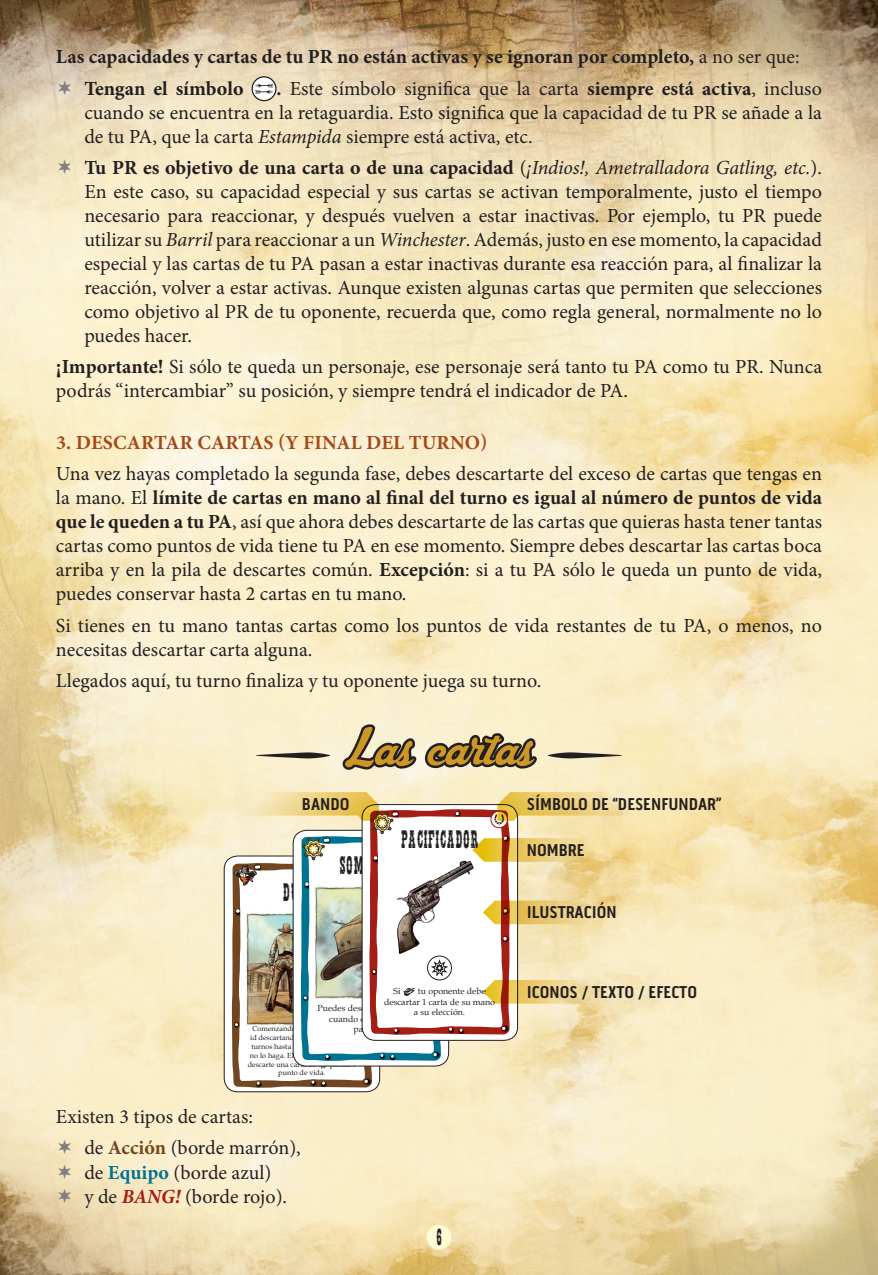
<style>
.page{position:relative;width:878px;height:1275px;background:#fff}
.page>*{position:absolute;margin:0;border:0;box-sizing:border-box;transform-origin:0 0}
.t1{font:57.5px "Mastoc Personal Use Only";color:#ce9725}
.t2{font:24.5px "Saloon After";color:#231f20}
.t3{font:22.5px "Saloon After";color:#231f20}
.t4{font:20px/24px "Minion Pro";color:#231f20}
.t5{font:700 20px/31px "Minion Pro";color:#231f20}
.t6{font:700 20px "Minion Pro";letter-spacing:.01em;color:#a44a1a}
.t7{font:700 17.5px "Pill Gothic 300 mg";color:#231f20}
.t8{font:8.75px "Book Antiqua";color:#231f20}
.t9{font:7.25px/8.8px "Book Antiqua";color:#231f20}
.s1{font-weight:400}
.s2{font-weight:700}
.s3{font-style:italic}
.s4{font-weight:700;color:#724620}
.s5{font-weight:700;color:#007292}
.s6{font-weight:700;font-style:italic;color:#a41e15}
</style>
<div class="page">
<img style="left:0;top:0;width:877px;height:1274px">
<svg style="left:252px;top:77px;width:24px;height:24px"></svg>
<svg style="left:255px;top:83px;width:18px;height:11px"></svg>
<div style="left:251px;top:76px;width:25px;height:25px;border:1px solid #231f20;border-radius:50%"></div>
<svg style="left:256px;top:752px;width:74px;height:6px"></svg>
<svg style="left:338px;top:720px;width:202px;height:53px;background:#a49d8b"></svg>
<svg style="left:547px;top:752px;width:74px;height:6px"></svg>
<div style="left:426px;top:1224px;width:25px;height:25px;background:#fffbd3;border-radius:50%"></div>
<img style="left:209px;top:792px;width:457px;height:295px">
<svg style="left:59px;top:80px;width:12px;height:14px"></svg>
<svg style="left:59px;top:159px;width:12px;height:15px"></svg>
<svg style="left:59px;top:1139px;width:12px;height:15px"></svg>
<svg style="left:59px;top:1163px;width:12px;height:15px"></svg>
<svg style="left:59px;top:1187px;width:12px;height:15px"></svg>
<p class="t5" style="left:84px;top:41px;width:716px;text-indent:-28px">Las capacidades y cartas de tu PR no están activas y se ignoran por completo, <span class="s1">a no ser que:<br></span>Tengan el símbolo</p>
<p class="t4" style="left:84px;top:76px;width:739px;text-align:justify;text-indent:192px"><span class="s2">.</span> Este símbolo significa que la carta <span class="s2">siempre está activa</span>, incluso cuando se encuentra en la retaguardia. Esto significa que la capacidad de tu PR se añade a la de tu PA, que la carta <span class="s3">Estampida</span> siempre está activa, etc.</p>
<p class="t4" style="left:84px;top:155px;width:739px;text-align:justify"><span class="s2">Tu PR es objetivo de una carta o de una capacidad</span> (<span class="s3">¡Indios!, Ametralladora Gatling, etc.</span>).<br>En este caso, su capacidad especial y sus cartas se activan temporalmente, justo el tiempo necesario para reaccionar, y después vuelven a estar inactivas. Por ejemplo, tu PR puede utilizar su <span class="s3">Barril</span> para reaccionar a un <span class="s3">Winchester</span>. Además, justo en ese momento, la capacidad especial y las cartas de tu PA pasan a estar inactivas durante esa reacción para, al finalizar la reacción, volver a estar activas. Aunque existen algunas cartas que permiten que selecciones como objetivo al PR de tu oponente, recuerda que, como regla general, normalmente no lo puedes hacer.</p>
<p class="t4" style="left:56px;top:354px;width:767px"><span class="s2">¡Importante!</span> Si sólo te queda un personaje, ese personaje será tanto tu PA como tu PR. Nunca podrás “intercambiar” su posición, y siempre tendrá el indicador de PA.</p>
<p class="t6" style="left:56px;top:428px;width:432px">3. DESCARTAR CARTAS (Y FINAL DEL TURNO)</p>
<p class="t4" style="left:56px;top:462px;width:767px;text-align:justify">Una vez hayas completado la segunda fase, debes descartarte del exceso de cartas que tengas en la mano. El <span class="s2">límite de cartas en mano al final del turno es igual al número de puntos de vida que le queden a tu PA</span>, así que ahora debes descartarte de las cartas que quieras hasta tener tantas cartas como puntos de vida tiene tu PA en ese momento. Siempre debes descartar las cartas boca arriba y en la pila de descartes común. <span class="s2">Excepción</span>: si a tu PA sólo le queda un punto de vida, puedes conservar hasta 2 cartas en tu mano.</p>
<p class="t4" style="left:56px;top:613px;width:767px">Si tienes en tu mano tantas cartas como los puntos de vida restantes de tu PA, o menos, no necesitas descartar carta alguna.</p>
<p class="t4" style="left:56px;top:668px;width:486px">Llegados aquí, tu turno finaliza y tu oponente juega su turno.</p>
<h1 class="t1" style="left:344px;top:713px;width:190px">Las cartas</h1>
<p class="t7" style="left:302px;top:793px;width:49px">BANDO</p>
<p class="t7" style="left:526px;top:793px;width:196px">SÍMBOLO DE “DESENFUNDAR”</p>
<p class="t2" style="left:400px;top:824px;width:79px">PACIFICADOR</p>
<p class="t9" style="left:250px;top:1032px;width:80px">id descartando cartas de</p>
<p class="t9" style="left:278px;top:1059px;width:49px;text-indent:-30px">descarte una carta de punto de vida.</p>
<p class="t4" style="left:84px;top:1101px;width:218px;line-height:31px;text-indent:-28px">Existen 3 tipos de cartas:<br>de <span class="s4">Acción</span> (borde marrón),</p>
<p class="t4" style="left:84px;top:1159px;width:204px">de <span class="s5">Equipo</span> (borde azul)<br>y de <span class="s6">BANG!</span> (borde rojo).</p>
<p class="t8" style="left:353px;top:1023px;width:19px">para</p>
<p class="t8" style="left:393px;top:984px;width:9px">Si</p>
<p class="t8" style="left:418px;top:984px;width:69px">tu oponente debe</p>
<p class="t8" style="left:384px;top:995px;width:112px">descartar 1 carta de su mano</p>
<p class="t8" style="left:414px;top:1005px;width:53px">a su elección.</p>
<p class="t3" style="left:435px;top:1223px;width:8px">6</p>
<p class="t7" style="left:526px;top:839px;width:59px">NOMBRE</p>
<p class="t7" style="left:526px;top:901px;width:91px">ILUSTRACIÓN</p>
<p class="t7" style="left:526px;top:981px;width:171px">ICONOS / TEXTO / EFECTO</p>
</div>
